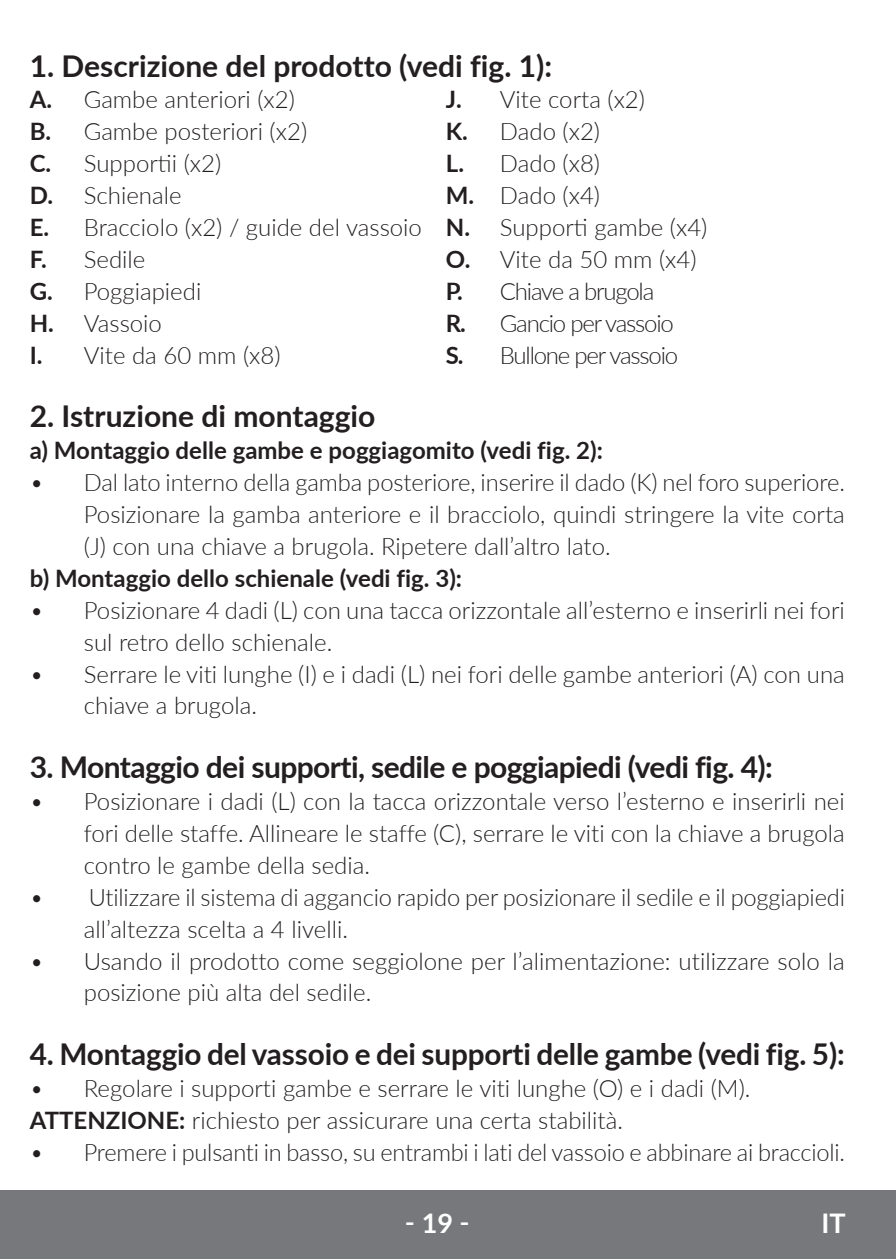
<style>
.page{position:relative;width:896px;height:1259px;background:#fff}
.page>*{position:absolute;margin:0;border:0;box-sizing:border-box;transform-origin:0 0}
.t1{font:700 30px "Lato";letter-spacing:-.005em;color:#231f20}
.t2{font:700 27px "Lato";color:#fff}
.t3{font:300 24px/31.8px "Lato";color:#231f20}
.t4{font:300 24px/31.8px "Lato";letter-spacing:-.03em;color:#231f20}
.t5{font:700 24px "Lato";color:#231f20}
.s1{font-weight:700}
</style>
<div class="page">
<div style="left:0;top:1190px;width:895px;height:69px;background:#76787b"></div>
<p class="t1" style="left:30px;top:44px;width:524px">1. Descrizione del prodotto (vedi fig. 1):</p>
<p class="t3" style="left:30px;top:83px;width:394px"><span class="s1">A.</span> Gambe anteriori (x2)<br><span class="s1">B.</span> Gambe posteriori (x2)<br><span class="s1">C.</span> Supportii (x2)<br><span class="s1">D.</span> Schienale<br><span class="s1">E.</span> Bracciolo (x2) / guide del vassoio<br><span class="s1">F.</span> Sedile<br><span class="s1">G.</span> Poggiapiedi<br><span class="s1">H.</span> Vassoio<br><span class="s1">I.</span> Vite da 60 mm (x8)</p>
<p class="t4" style="left:446px;top:83px;width:263px"><span class="s1">J.</span> Vite corta (x2)<br><span class="s1">K.</span> Dado (x2)<br><span class="s1">L.</span> Dado (x8)<br><span class="s1">M.</span> Dado (x4)<br><span class="s1">N.</span> Supporti gambe (x4)<br><span class="s1">O.</span> Vite da 50 mm (x4)<br><span class="s1">P.</span> Chiave a brugola<br><span class="s1">R.</span> Gancio per vassoio<br><span class="s1">S.</span> Bullone per vassoio</p>
<p class="t1" style="left:30px;top:394px;width:347px">2. Istruzione di montaggio</p>
<p class="t5" style="left:30px;top:433px;width:574px">a) Montaggio delle gambe e poggiagomito (vedi fig. 2):</p>
<p class="t3" style="left:84px;top:467px;width:762px;text-align:justify;text-indent:-54px">• Dal lato interno della gamba posteriore, inserire il dado (K) nel foro superiore.<br>Posizionare la gamba anteriore e il bracciolo, quindi stringere la vite corta (J) con una chiave a brugola. Ripetere dall’altro lato.</p>
<p class="t5" style="left:30px;top:560px;width:434px">b) Montaggio dello schienale (vedi fig. 3):</p>
<p class="t3" style="left:84px;top:594px;width:762px;text-indent:-54px">• Posizionare 4 dadi (L) con una tacca orizzontale all’esterno e inserirli nei fori sul retro dello schienale.</p>
<p class="t3" style="left:84px;top:658px;width:762px;text-indent:-54px">• Serrare le viti lunghe (I) e i dadi (L) nei fori delle gambe anteriori (A) con una chiave a brugola.</p>
<p class="t1" style="left:30px;top:745px;width:744px">3. Montaggio dei supporti, sedile e poggiapiedi (vedi fig. 4):</p>
<p class="t3" style="left:84px;top:786px;width:762px;text-align:justify;text-indent:-54px">• Posizionare i dadi (L) con la tacca orizzontale verso l’esterno e inserirli nei fori delle staffe. Allineare le staffe (C), serrare le viti con la chiave a brugola contro le gambe della sedia.</p>
<p class="t3" style="left:84px;top:881px;width:762px;text-indent:-54px">• Utilizzare il sistema di aggancio rapido per posizionare il sedile e il poggiapiedi all’altezza scelta a 4 livelli.</p>
<p class="t3" style="left:84px;top:945px;width:762px;text-indent:-54px">• Usando il prodotto come seggiolone per l’alimentazione: utilizzare solo la posizione più alta del sedile.</p>
<p class="t1" style="left:30px;top:1032px;width:816px">4. Montaggio del vassoio e dei supporti delle gambe (vedi fig. 5):</p>
<p class="t3" style="left:30px;top:1073px;width:722px">• Regolare i supporti gambe e serrare le viti lunghe (O) e i dadi (M).<br><span class="s1">ATTENZIONE:</span> richiesto per assicurare una certa stabilità.</p>
<p class="t3" style="left:30px;top:1137px;width:816px">• Premere i pulsanti in basso, su entrambi i lati del vassoio e abbinare ai braccioli.</p>
<p class="t2" style="left:405px;top:1203px;width:66px">‑ 19 ‑</p>
<p class="t2" style="left:821px;top:1207px;width:26px">IT</p>
</div>
